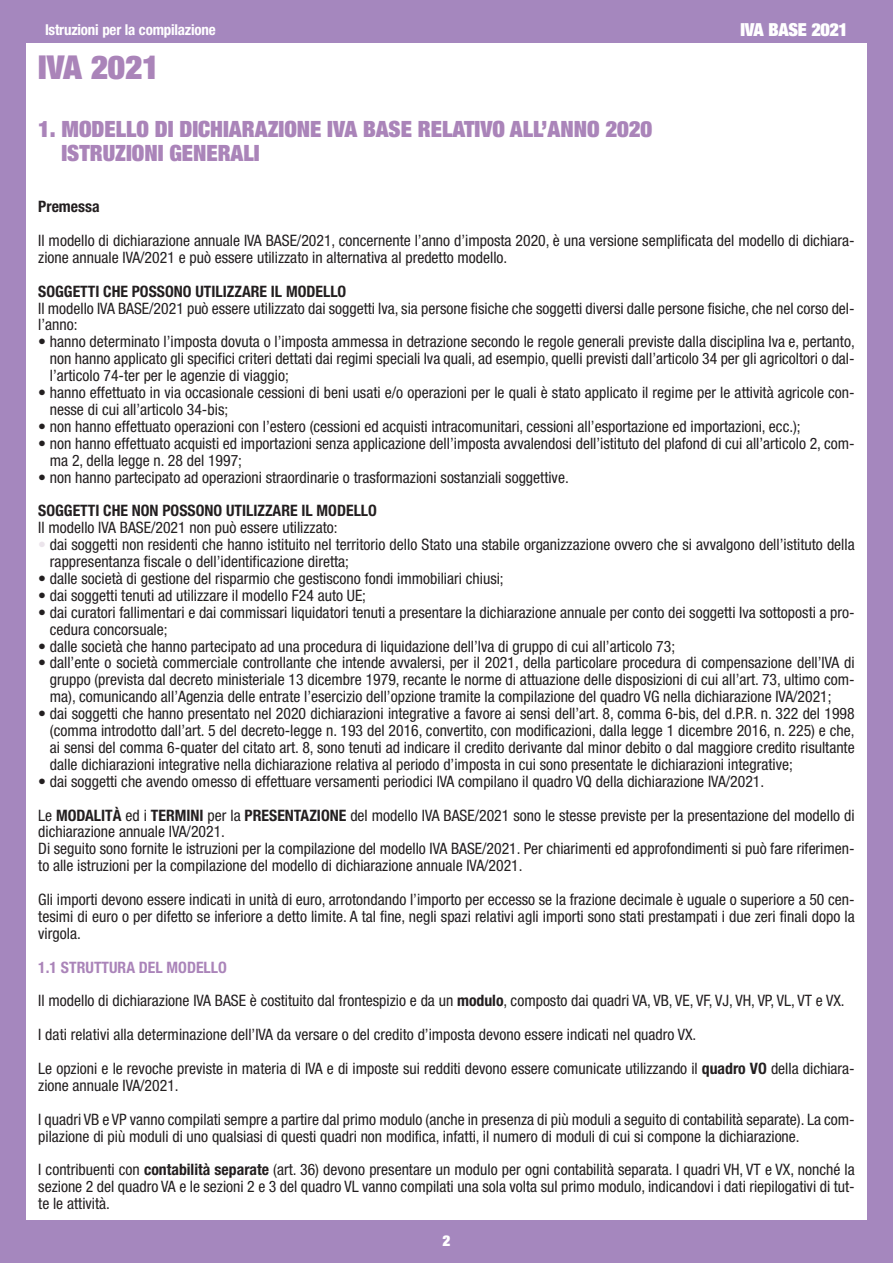
<style>
.page{position:relative;width:893px;height:1263px;background:#fff}
.page>*{position:absolute;margin:0;border:0;box-sizing:border-box;transform-origin:0 0}
.t1{font:900 expanded 33px "Helvetica Neue";color:#aa84b9}
.t2{font:900 expanded 22.5px/24.5px "Helvetica Neue";color:#aa84b9}
.t3{font:900 expanded 18px "Helvetica Neue";letter-spacing:-.015em;color:#fff}
.t4{font:condensed 15.75px/17px "Helvetica Neue";color:#231f20}
.t5{font:700 condensed 15.75px "Helvetica Neue";color:#231f20}
.t6{font:700 condensed 15px "Helvetica Neue";letter-spacing:-.015em;color:#fff}
.t7{font:900 expanded 15px "Helvetica Neue";color:#fff}
.s1{color:#ebe4eb}
.s2{font-weight:700}
.s3{font-weight:700;color:#aa84b9}
</style>
<div class="page">
<div style="left:0;top:0;width:893px;height:43px;background:#a587be"></div>
<div style="left:0;top:40px;width:26px;height:1185px;background:#a587be"></div>
<div style="left:867px;top:39px;width:26px;height:1185px;background:#a587be"></div>
<div style="left:0;top:1220px;width:893px;height:42px;background:#a587be"></div>
<p class="t6" style="left:45px;top:24px;width:172px">Istruzioni per la compilazione</p>
<p class="t3" style="left:740px;top:24px;width:109px">IVA BASE 2021</p>
<h1 class="t1" style="left:38px;top:55px;width:123px">IVA 2021</h1>
<h2 class="t2" style="left:62px;top:119px;width:592px;text-indent:-23px">1. MODELLO DI DICHIARAZIONE IVA BASE RELATIVO ALL’ANNO 2020<br>ISTRUZIONI GENERALI</h2>
<p class="t5" style="left:38px;top:201px;width:63px">Premessa</p>
<p class="t4" style="left:38px;top:233px;width:818px">Il modello di dichiarazione annuale IVA BASE/2021, concernente l’anno d’imposta 2020, è una versione semplificata del modello di dichiara&shy;zione annuale IVA/2021 e può essere utilizzato in alternativa al predetto modello.</p>
<p class="t5" style="left:38px;top:285px;width:310px">SOGGETTI CHE POSSONO UTILIZZARE IL MODELLO</p>
<p class="t4" style="left:38px;top:301px;width:818px">Il modello IVA BASE/2021 può essere utilizzato dai soggetti Iva, sia persone fisiche che soggetti diversi dalle persone fisiche, che nel corso del&shy;l’anno:</p>
<p class="t4" style="left:50px;top:335px;width:806px;text-align:justify;text-indent:-12px">• hanno determinato l’imposta dovuta o l’imposta ammessa in detrazione secondo le regole generali previste dalla disciplina Iva e, pertanto, non hanno applicato gli specifici criteri dettati dai regimi speciali Iva quali, ad esempio, quelli previsti dall’articolo 34 per gli agricoltori o dal&shy;l’articolo 74-ter per le agenzie di viaggio;</p>
<p class="t4" style="left:50px;top:385px;width:806px;text-indent:-12px">• hanno effettuato in via occasionale cessioni di beni usati e/o operazioni per le quali è stato applicato il regime per le attività agricole con&shy;nesse di cui all’articolo 34-bis;</p>
<p class="t4" style="left:38px;top:419px;width:764px">• non hanno effettuato operazioni con l’estero (cessioni ed acquisti intracomunitari, cessioni all’esportazione ed importazioni, ecc.);</p>
<p class="t4" style="left:50px;top:436px;width:806px;text-indent:-12px">• non hanno effettuato acquisti ed importazioni senza applicazione dell’imposta avvalendosi dell’istituto del plafond di cui all’articolo 2, com&shy;ma 2, della legge n. 28 del 1997;</p>
<p class="t4" style="left:38px;top:470px;width:532px">• non hanno partecipato ad operazioni straordinarie o trasformazioni sostanziali soggettive.</p>
<p class="t5" style="left:38px;top:505px;width:340px">SOGGETTI CHE NON POSSONO UTILIZZARE IL MODELLO</p>
<p class="t4" style="left:38px;top:520px;width:301px">Il modello IVA BASE/2021 non può essere utilizzato:</p>
<p class="t4" style="left:50px;top:537px;width:806px;text-indent:-12px"><span class="s1">•</span> dai soggetti non residenti che hanno istituito nel territorio dello Stato una stabile organizzazione ovvero che si avvalgono dell’istituto della rappresentanza fiscale o dell’identificazione diretta;</p>
<p class="t4" style="left:38px;top:571px;width:467px">• dalle società di gestione del risparmio che gestiscono fondi immobiliari chiusi;</p>
<p class="t4" style="left:38px;top:588px;width:329px">• dai soggetti tenuti ad utilizzare il modello F24 auto UE;</p>
<p class="t4" style="left:50px;top:605px;width:806px;text-indent:-12px">• dai curatori fallimentari e dai commissari liquidatori tenuti a presentare la dichiarazione annuale per conto dei soggetti Iva sottoposti a pro&shy;cedura concorsuale;</p>
<p class="t4" style="left:38px;top:639px;width:638px">• dalle società che hanno partecipato ad una procedura di liquidazione dell’Iva di gruppo di cui all’articolo 73;</p>
<p class="t4" style="left:50px;top:656px;width:806px;text-align:justify;text-indent:-12px">• dall’ente o società commerciale controllante che intende avvalersi, per il 2021, della particolare procedura di compensazione dell’IVA di gruppo (prevista dal decreto ministeriale 13 dicembre 1979, recante le norme di attuazione delle disposizioni di cui all’art. 73, ultimo com&shy;ma), comunicando all’Agenzia delle entrate l’esercizio dell’opzione tramite la compilazione del quadro VG nella dichiarazione IVA/2021;</p>
<p class="t4" style="left:50px;top:706px;width:806px;text-align:justify;text-indent:-12px">• dai soggetti che hanno presentato nel 2020 dichiarazioni integrative a favore ai sensi dell’art. 8, comma 6-bis, del d.P.R. n. 322 del 1998 (comma introdotto dall’art. 5 del decreto-legge n. 193 del 2016, convertito, con modificazioni, dalla legge 1 dicembre 2016, n. 225) e che, ai sensi del comma 6-quater del citato art. 8, sono tenuti ad indicare il credito derivante dal minor debito o dal maggiore credito risultante dalle dichiarazioni integrative nella dichiarazione relativa al periodo d’imposta in cui sono presentate le dichiarazioni integrative;</p>
<p class="t4" style="left:38px;top:765px;width:818px;line-height:33.8px">• dai soggetti che avendo omesso di effettuare versamenti periodici IVA compilano il quadro VQ della dichiarazione IVA/2021.<br>Le <span class="s2">MODALITÀ</span> ed i <span class="s2">TERMINI</span> per la <span class="s2">PRESENTAZIONE</span> del modello IVA BASE/2021 sono le stesse previste per la presentazione del modello di</p>
<p class="t4" style="left:38px;top:825px;width:818px">dichiarazione annuale IVA/2021.<br>Di seguito sono fornite le istruzioni per la compilazione del modello IVA BASE/2021. Per chiarimenti ed approfondimenti si può fare riferimen&shy;to alle istruzioni per la compilazione del modello di dichiarazione annuale IVA/2021.</p>
<p class="t4" style="left:38px;top:892px;width:818px;text-align:justify">Gli importi devono essere indicati in unità di euro, arrotondando l’importo per eccesso se la frazione decimale è uguale o superiore a 50 cen&shy;tesimi di euro o per difetto se inferiore a detto limite. A tal fine, negli spazi relativi agli importi sono stati prestampati i due zeri finali dopo la virgola.</p>
<p class="t4" style="left:38px;top:951px;width:818px;line-height:33.8px"><span class="s3">1.1 STRUTTURA DEL MODELLO<br></span>Il modello di dichiarazione IVA BASE è costituito dal frontespizio e da un <span class="s2">modulo</span>, composto dai quadri VA, VB, VE, VF, VJ, VH, VP, VL, VT e VX.<br>I dati relativi alla determinazione dell’IVA da versare o del credito d’imposta devono essere indicati nel quadro VX.<br>Le opzioni e le revoche previste in materia di IVA e di imposte sui redditi devono essere comunicate utilizzando il <span class="s2">quadro VO</span> della dichiara-</p>
<p class="t4" style="left:38px;top:1070px;width:818px;line-height:33.8px">zione annuale IVA/2021.<br>I quadri VB e VP vanno compilati sempre a partire dal primo modulo (anche in presenza di più moduli a seguito di contabilità separate). La com-</p>
<p class="t4" style="left:38px;top:1120px;width:818px;line-height:33.8px">pilazione di più moduli di uno qualsiasi di questi quadri non modifica, infatti, il numero di moduli di cui si compone la dichiarazione.<br>I contribuenti con <span class="s2">contabilità separate</span> (art. 36) devono presentare un modulo per ogni contabilità separata. I quadri VH, VT e VX, nonché la</p>
<p class="t4" style="left:38px;top:1179px;width:818px">sezione 2 del quadro VA e le sezioni 2 e 3 del quadro VL vanno compilati una sola volta sul primo modulo, indicandovi i dati riepilogativi di tut&shy;te le attività.</p>
<p class="t7" style="left:443px;top:1235px;width:9px">2</p>
</div>
